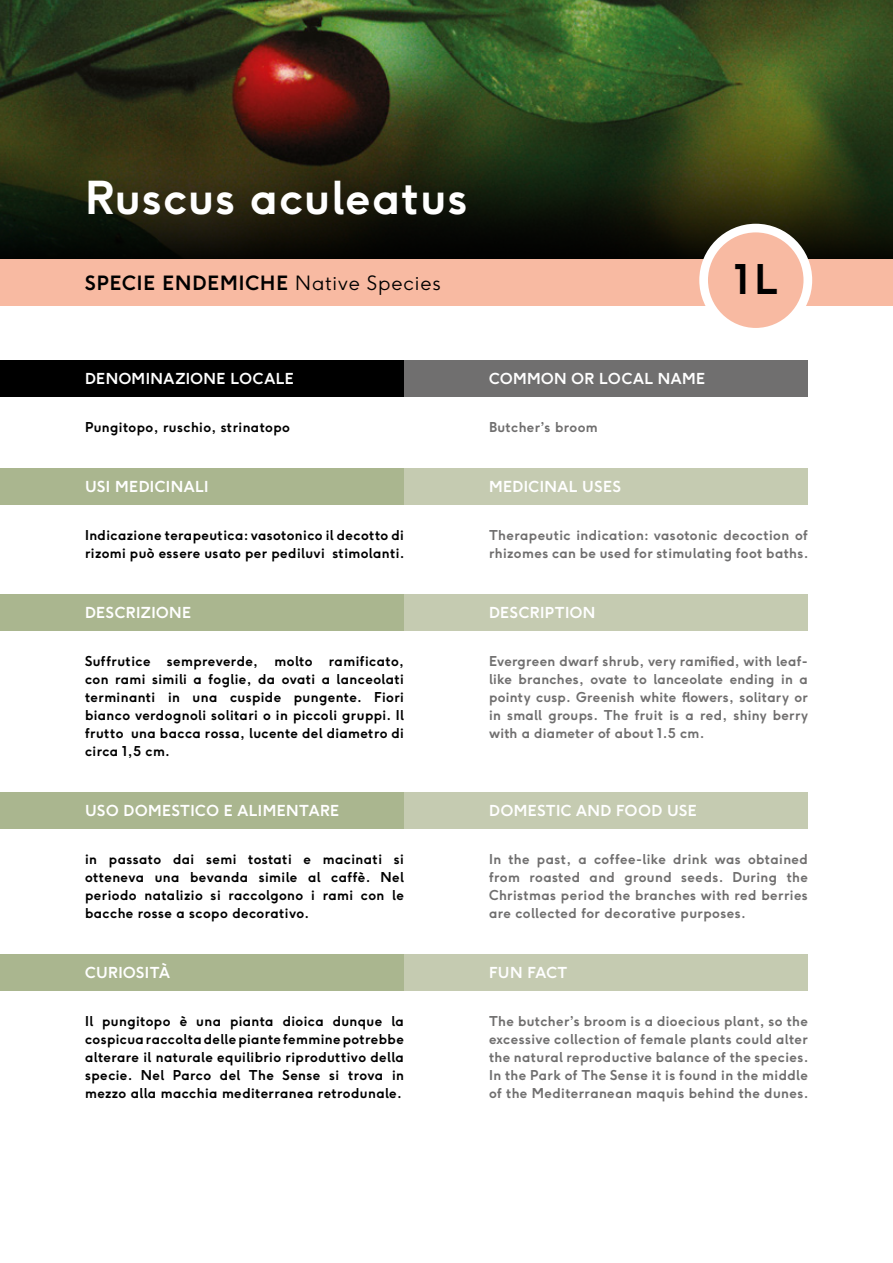
<style>
.page{position:relative;width:893px;height:1263px;background:#fff}
.page>*{position:absolute;margin:0;border:0;box-sizing:border-box;transform-origin:0 0}
.t1{font:700 45px "F37 Ginger";letter-spacing:.03em;color:#fff}
.t2{font:700 40.5px "F37 Ginger";color:#000}
.t3{font:700 19.5px "F37 Ginger";letter-spacing:.05em;color:#000}
.t4{font:700 15px "F37 Ginger";letter-spacing:.03em;color:#fff}
.t5{font:700 13.5px/18px "F37 Ginger";letter-spacing:.03em;color:#000;text-align:justify}
.t6{font:700 13.5px/18px "F37 Ginger";letter-spacing:.03em;color:#706f6f;text-align:justify}
.s1{font-weight:300}
</style>
<div class="page">
<div style="left:0;top:360px;width:404px;height:36px;background:#000"></div>
<div style="left:404px;top:360px;width:404px;height:36px;background:#706f6f"></div>
<div style="left:0;top:594px;width:404px;height:36px;background:#aab68f"></div>
<div style="left:404px;top:594px;width:404px;height:36px;background:#c5cbb1"></div>
<img style="left:0;top:0;width:893px;height:57px">
<svg style="left:0;top:57px;width:893px;height:202px;background:#2b2f13"></svg>
<div style="left:0;top:259px;width:893px;height:47px;background:#f8baa2"></div>
<div style="left:704px;top:228px;width:104px;height:104px;background:#f8baa2;border-radius:50%"></div>
<div style="left:699px;top:224px;width:113px;height:113px;border:9px solid #fff;border-radius:50%"></div>
<div style="left:0;top:468px;width:404px;height:36px;background:#aab68f"></div>
<div style="left:404px;top:468px;width:404px;height:36px;background:#c5cbb1"></div>
<div style="left:0;top:792px;width:404px;height:36px;background:#aab68f"></div>
<div style="left:404px;top:792px;width:404px;height:36px;background:#c5cbb1"></div>
<div style="left:0;top:954px;width:404px;height:36px;background:#aab68f"></div>
<div style="left:404px;top:954px;width:404px;height:36px;background:#c5cbb1"></div>
<h1 class="t1" style="left:85px;top:169px;width:384px">Ruscus aculeatus</h1>
<h3 class="t3" style="left:85px;top:271px;width:357px">SPECIE ENDEMICHE <span class="s1">Native Species</span></h3>
<h2 class="t2" style="left:734px;top:253px;width:45px">1L</h2>
<p class="t4" style="left:85px;top:369px;width:210px">DENOMINAZIONE LOCALE</p>
<p class="t4" style="left:489px;top:369px;width:218px">COMMON OR LOCAL NAME</p>
<p class="t5" style="left:85px;top:418px;width:206px">Pungitopo, ruschio, strinatopo</p>
<p class="t6" style="left:489px;top:418px;width:110px">Butcher’s broom</p>
<p class="t4" style="left:85px;top:477px;width:125px">USI MEDICINALI</p>
<p class="t4" style="left:489px;top:477px;width:133px">MEDICINAL USES</p>
<p class="t5" style="left:85px;top:526px;width:321px">Indicazione terapeutica: vasotonico il decotto di rizomi può essere usato per pediluvi stimolanti.</p>
<p class="t6" style="left:489px;top:526px;width:321px">Therapeutic indication: vasotonic decoction of rhizomes can be used for stimulating foot baths.</p>
<p class="t4" style="left:85px;top:603px;width:108px">DESCRIZIONE</p>
<p class="t4" style="left:489px;top:603px;width:108px">DESCRIPTION</p>
<p class="t5" style="left:85px;top:652px;width:320px">Suffrutice sempreverde, molto ramificato, con rami simili a foglie, da ovati a lanceolati terminanti in una cuspide pungente. Fiori bianco verdognoli solitari o in piccoli gruppi. Il frutto una bacca rossa, lucente del diametro di circa 1,5 cm.</p>
<p class="t6" style="left:489px;top:652px;width:321px">Evergreen dwarf shrub, very ramified, with leaf&shy;like branches, ovate to lanceolate ending in a pointy cusp. Greenish white flowers, solitary or in small groups. The fruit is a red, shiny berry with a diameter of about 1.5 cm.</p>
<p class="t4" style="left:85px;top:801px;width:256px">USO DOMESTICO E ALIMENTARE</p>
<p class="t4" style="left:489px;top:801px;width:209px">DOMESTIC AND FOOD USE</p>
<p class="t5" style="left:85px;top:850px;width:320px">in passato dai semi tostati e macinati si otteneva una bevanda simile al caffè. Nel periodo natalizio si raccolgono i rami con le bacche rosse a scopo decorativo.</p>
<p class="t6" style="left:489px;top:850px;width:320px">In the past, a coffee-like drink was obtained from roasted and ground seeds. During the Christmas period the branches with red berries are collected for decorative purposes.</p>
<p class="t4" style="left:85px;top:963px;width:86px">CURIOSITÀ</p>
<p class="t4" style="left:489px;top:963px;width:80px">FUN FACT</p>
<p class="t5" style="left:85px;top:1012px;width:320px">Il pungitopo è una pianta dioica dunque la cospicua raccolta delle piante femmine potrebbe alterare il naturale equilibrio riproduttivo della specie. Nel Parco del The Sense si trova in mezzo alla macchia mediterranea retrodunale.</p>
<p class="t6" style="left:489px;top:1012px;width:321px">The butcher’s broom is a dioecious plant, so the excessive collection of female plants could alter the natural reproductive balance of the species.<br>In the Park of The Sense it is found in the middle of the Mediterranean maquis behind the dunes.</p>
</div>
